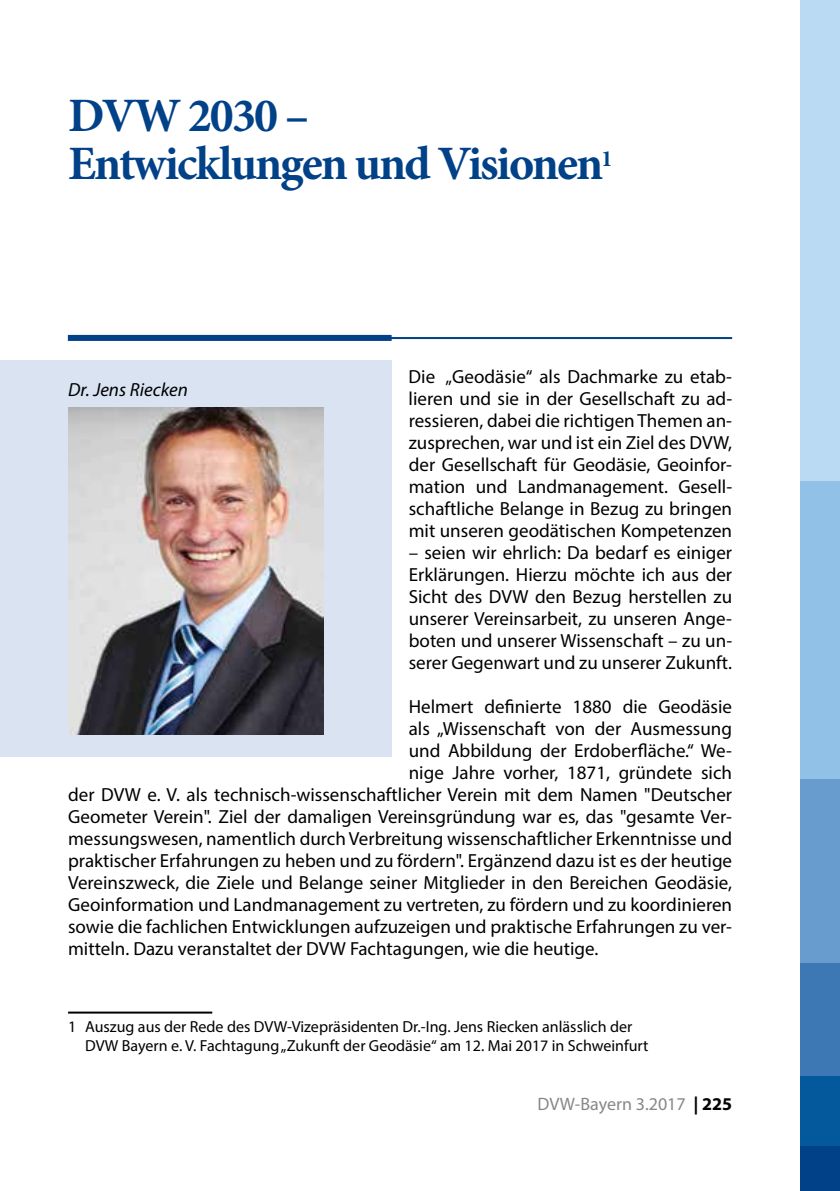
<style>
.page{position:relative;width:840px;height:1191px;background:#fff}
.page>*{position:absolute;margin:0;border:0;box-sizing:border-box;transform-origin:0 0}
.t1{font:700 48px/48px "Minion Pro";letter-spacing:-.04em;color:#004188}
.t2{font:19px/22px "Myriad Pro";color:#000;text-align:justify}
.t3{font:italic 19px "Myriad Pro";color:#000}
.t4{font:18px "Myriad Pro";color:#868786}
.t5{font:16px/19.2px "Myriad Pro";color:#000}
.s1{font-weight:700;color:#000}
</style>
<div class="page">
<hr style="left:68px;top:337px;width:663px;height:2px;background:#004188">
<div style="left:68px;top:335px;width:323px;height:6px;background:#004188"></div>
<div style="left:0;top:360px;width:391px;height:396px;background:#dae3f2"></div>
<div style="left:799px;top:0;width:40px;height:481px;background:#bad9f2"></div>
<div style="left:799px;top:481px;width:40px;height:298px;background:#92c1e7"></div>
<div style="left:799px;top:779px;width:40px;height:184px;background:#689bce"></div>
<div style="left:799px;top:963px;width:40px;height:114px;background:#3d78b5"></div>
<div style="left:799px;top:1076px;width:40px;height:70px;background:#04599d"></div>
<div style="left:799px;top:1146px;width:40px;height:45px;background:#004188"></div>
<hr style="left:68px;top:1011px;width:144px;height:2px;background:#000">
<img style="left:68px;top:407px;width:255px;height:327px">
<h1 class="t1" style="left:68px;top:91px;width:546px">DVW 2030 –<br>Entwicklungen und Visionen<sup>1</sup></h1>
<p class="t2" style="left:408px;top:365px;width:325px">Die<sup>1</sup> „Geodäsie“ als Dachmarke zu etab&shy;lieren und sie in der Gesellschaft zu ad&shy;ressieren, dabei die richtigen Themen an&shy;zusprechen, war und ist ein Ziel des DVW, der Gesellschaft für Geodäsie, Geoinfor&shy;mation und Landmanagement. Gesell&shy;schaftliche Belange in Bezug zu bringen mit unseren geodätischen Kompetenzen</p>
<p class="t2" style="left:408px;top:541px;width:325px">– seien wir ehrlich: Da bedarf es einiger Erklärungen. Hierzu möchte ich aus der Sicht des DVW den Bezug herstellen zu unserer Vereinsarbeit, zu unseren Ange&shy;boten und unserer Wissenschaft – zu un&shy;serer Gegenwart und zu unserer Zukunft.</p>
<p class="t2" style="left:408px;top:695px;width:325px">Helmert definierte 1880 die Geodäsie</p>
<p class="t2" style="left:408px;top:717px;width:325px">als „Wissenschaft von der Ausmessung</p>
<p class="t2" style="left:408px;top:739px;width:325px">und Abbildung der Erdoberfläche.“ We-</p>
<p class="t2" style="left:408px;top:761px;width:325px">nige Jahre vorher, 1871, gründete sich</p>
<p class="t2" style="left:68px;top:783px;width:665px">der DVW e. V. als technisch-wissenschaftlicher Verein mit dem Namen "Deutscher</p>
<p class="t2" style="left:68px;top:805px;width:665px">Geometer Verein". Ziel der damaligen Vereinsgründung war es, das "gesamte Ver-</p>
<p class="t2" style="left:68px;top:827px;width:665px">messungswesen, namentlich durch Verbreitung wissenschaftlicher Erkenntnisse und</p>
<p class="t2" style="left:68px;top:849px;width:665px">praktischer Erfahrungen zu heben und zu fördern". Ergänzend dazu ist es der heutige</p>
<p class="t2" style="left:68px;top:871px;width:665px">Vereinszweck, die Ziele und Belange seiner Mitglieder in den Bereichen Geodäsie,</p>
<p class="t2" style="left:68px;top:893px;width:665px">Geoinformation und Landmanagement zu vertreten, zu fördern und zu koordinieren</p>
<p class="t2" style="left:68px;top:915px;width:665px">sowie die fachlichen Entwicklungen aufzuzeigen und praktische Erfahrungen zu ver-</p>
<p class="t2" style="left:68px;top:937px;width:531px">mitteln. Dazu veranstaltet der DVW Fachtagungen, wie die heutige.</p>
<p class="t3" style="left:68px;top:378px;width:121px">Dr. Jens Riecken</p>
<p class="t5" style="left:85px;top:1016px;width:564px;text-indent:-17px">1 Auszug aus der Rede des DVW-Vizepräsidenten Dr.-Ing. Jens Riecken anlässlich der<br>DVW Bayern e. V. Fachtagung „Zukunft der Geodäsie“ am 12. Mai 2017 in Schweinfurt</p>
<p class="t4" style="left:537px;top:1093px;width:196px">DVW-Bayern 3.2017 <span class="s1">| 225</span></p>
</div>
